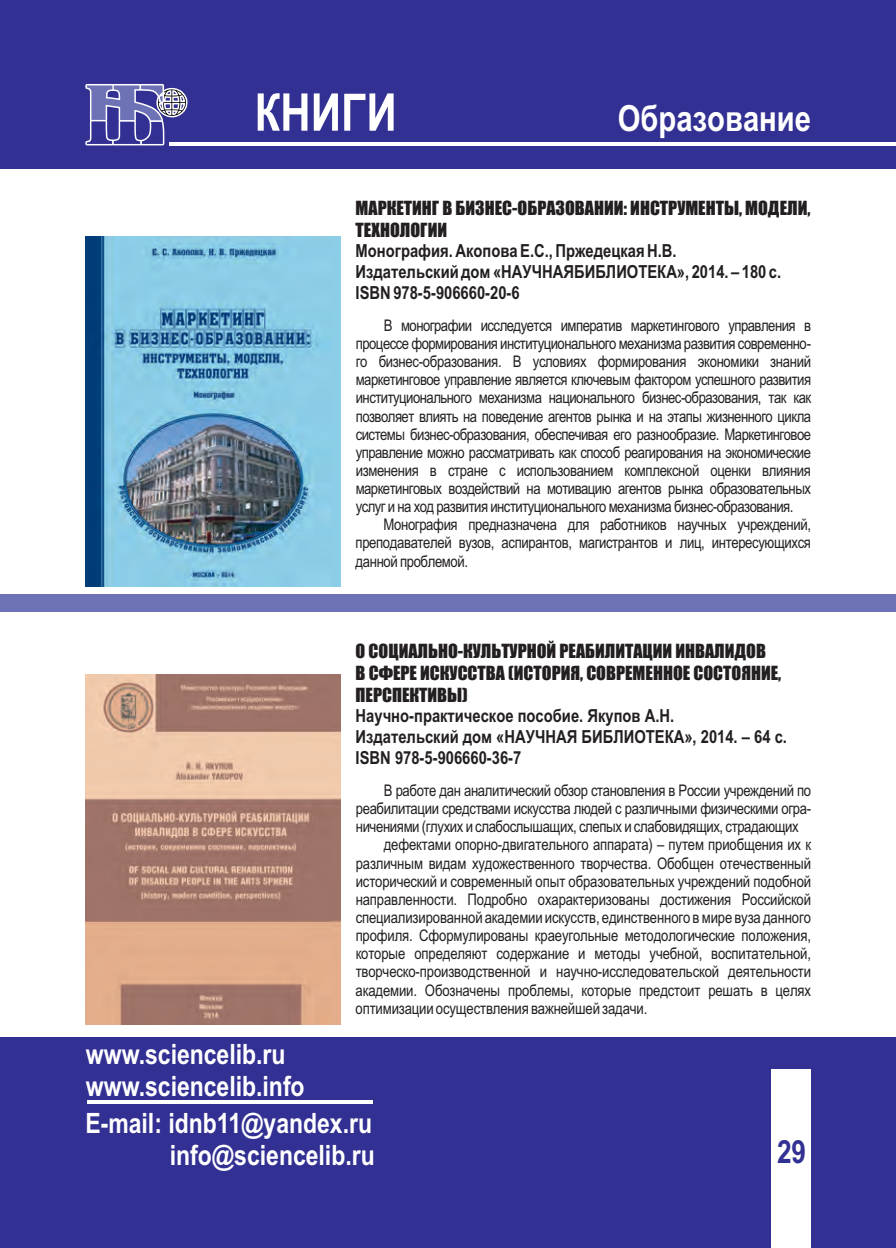
<style>
.page{position:relative;width:896px;height:1248px;background:#fff}
.page>*{position:absolute;margin:0;border:0;box-sizing:border-box;transform-origin:0 0}
.t1{font:700 52px "Arial Narrow";color:#fff}
.t2{font:700 36px "Arial Narrow";color:#fff}
.t3{font:700 32px "Arial Narrow";color:#323092}
.t4{font:700 28px/32px "Arial Narrow";color:#fff}
.t5{font:700 18px/20.6px "Arial Narrow";color:#231f20}
.t6{font:18px/22px "Impact";color:#231f20}
.t7{font:16px/18.2px "Arial Narrow";letter-spacing:-.01em;color:#231f20;text-align:justify}
</style>
<div class="page">
<div style="left:0;top:0;width:896px;height:169px;background:#323092"></div>
<svg style="left:85px;top:84px;width:105px;height:62px"></svg>
<hr style="left:169px;top:142px;width:727px;height:3px;background:#fff">
<div style="left:0;top:594px;width:895px;height:17px;background:#6d71b5"></div>
<div style="left:0;top:1036px;width:896px;height:211px;background:#323092"></div>
<div style="left:771px;top:1068px;width:39px;height:179px;background:#fff"></div>
<img style="left:85px;top:236px;width:256px;height:350px">
<img style="left:85px;top:674px;width:255px;height:350px">
<svg style="left:87px;top:1100px;width:285px;height:3px"></svg>
<h1 class="t1" style="left:254px;top:93px;width:144px">КНИГИ</h1>
<h2 class="t2" style="left:618px;top:104px;width:195px">Образование</h2>
<p class="t6" style="left:356px;top:198px;width:456px">МАРКЕТИНГ В БИЗНЕС-ОБРАЗОВАНИИ: ИНСТРУМЕНТЫ, МОДЕЛИ,<br>ТЕХНОЛОГИИ</p>
<p class="t5" style="left:356px;top:242px;width:427px">Монография. Акопова Е.С., Пржедецкая Н.В.<br>Издательский дом «НАУЧНАЯБИБЛИОТЕКА», 2014. – 180 с.<br>ISBN 978-5-906660-20-6</p>
<p class="t7" style="left:356px;top:317px;width:457px;text-indent:28px">В монографии исследуется императив маркетингового управления в процессе формирования институционального механизма развития современно&shy;го бизнес-образования. В условиях формирования экономики знаний маркетинговое управление является ключевым фактором успешного развития институционального механизма национального бизнес-образования, так как позволяет влиять на поведение агентов рынка и на этапы жизненного цикла системы бизнес-образования, обеспечивая его разнообразие. Маркетинговое управление можно рассматривать как способ реагирования на экономические изменения в стране с использованием комплексной оценки влияния маркетинговых воздействий на мотивацию агентов рынка образовательных услуг и на ход развития институционального механизма бизнес-образования.</p>
<p class="t7" style="left:356px;top:517px;width:457px;text-indent:28px">Монография предназначена для работников научных учреждений, преподавателей вузов, аспирантов, магистрантов и лиц, интересующихся данной проблемой.</p>
<p class="t6" style="left:356px;top:640px;width:427px">О СОЦИАЛЬНО-КУЛЬТУРНОЙ РЕАБИЛИТАЦИИ ИНВАЛИДОВ<br>В СФЕРЕ ИСКУССТВА (ИСТОРИЯ, СОВРЕМЕННОЕ СОСТОЯНИЕ,<br>ПЕРСПЕКТИВЫ)</p>
<p class="t5" style="left:356px;top:707px;width:433px">Научно-практическое пособие. Якупов А.Н.<br>Издательский дом «НАУЧНАЯ БИБЛИОТЕКА», 2014. – 64 с.<br>ISBN 978-5-906660-36-7</p>
<p class="t7" style="left:384px;top:782px;width:429px">В работе дан аналитический обзор становления в России учреждений по</p>
<p class="t7" style="left:356px;top:800px;width:457px">реабилитации средствами искусства людей с различными физическими огра-</p>
<p class="t7" style="left:356px;top:819px;width:444px">ничениями (глухих и слабослышащих, слепых и слабовидящих, страдающих</p>
<p class="t7" style="left:384px;top:837px;width:429px">дефектами опорно-двигательного аппарата) – путем приобщения их к</p>
<p class="t7" style="left:356px;top:855px;width:457px">различным видам художественного творчества. Обобщен отечественный</p>
<p class="t7" style="left:356px;top:873px;width:457px">исторический и современный опыт образовательных учреждений подобной</p>
<p class="t7" style="left:356px;top:891px;width:457px">направленности. Подробно охарактеризованы достижения Российской</p>
<p class="t7" style="left:356px;top:909px;width:457px">специализированной академии искусств, единственного в мире вуза данного</p>
<p class="t7" style="left:356px;top:927px;width:457px">профиля. Сформулированы краеугольные методологические положения,</p>
<p class="t7" style="left:356px;top:945px;width:457px">которые определяют содержание и методы учебной, воспитательной,</p>
<p class="t7" style="left:356px;top:964px;width:457px">творческо-производственной и научно-исследовательской деятельности</p>
<p class="t7" style="left:356px;top:982px;width:457px">академии. Обозначены проблемы, которые предстоит решать в целях</p>
<p class="t7" style="left:356px;top:1000px;width:293px">оптимизации осуществления важнейшей задачи.</p>
<h3 class="t4" style="left:86px;top:1040px;width:220px">www.sciencelib.ru www.sciencelib.info</h3>
<h3 class="t4" style="left:85px;top:1109px;width:291px;text-align:right">E-mail: idnb11@yandex.ru info@sciencelib.ru</h3>
<h3 class="t3" style="left:777px;top:1139px;width:31px">29</h3>
</div>
